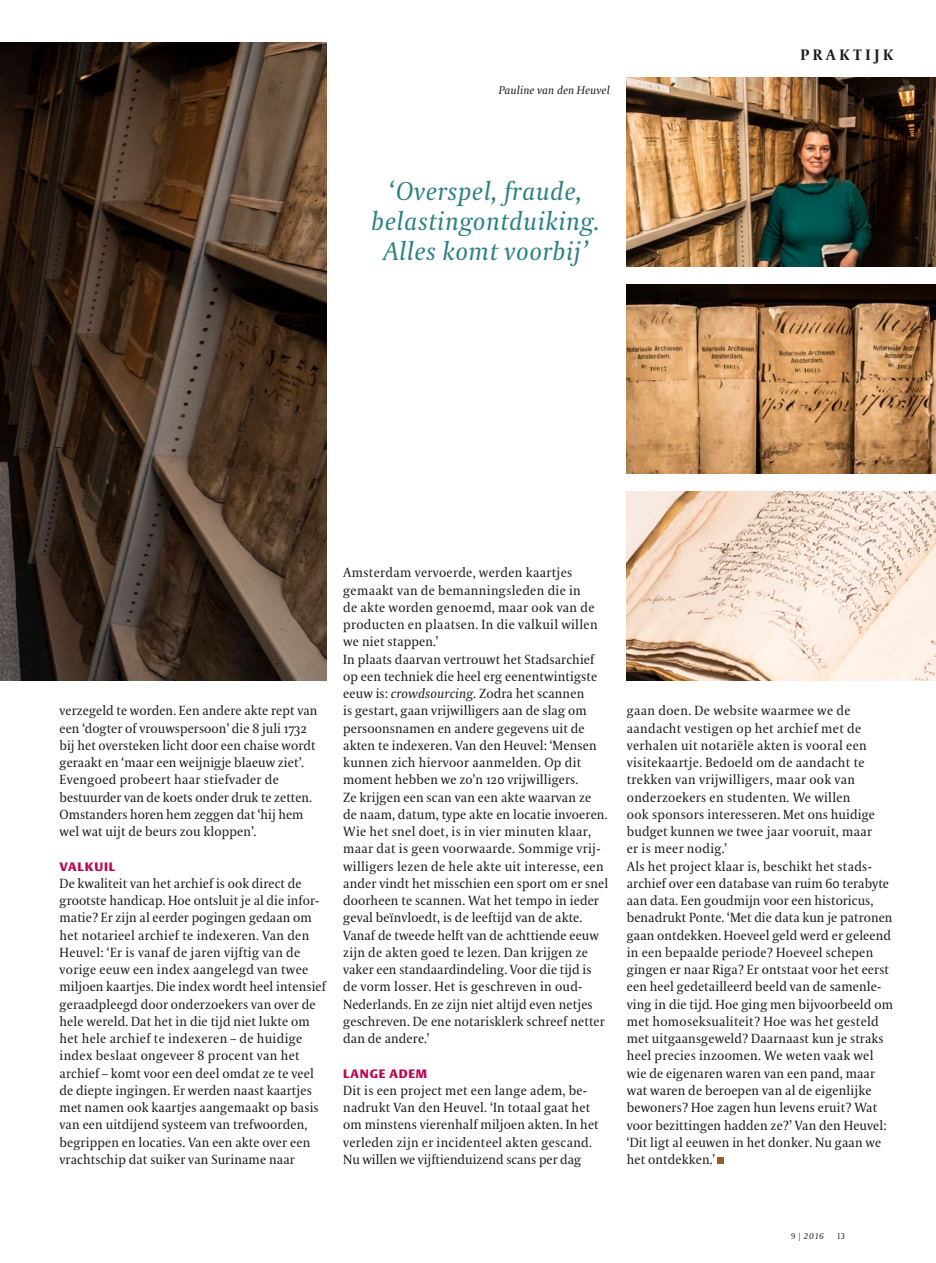
<style>
.page{position:relative;width:936px;height:1263px;background:#fff}
.page>*{position:absolute;margin:0;border:0;box-sizing:border-box;transform-origin:0 0}
.t1{font:italic 25.5px/30px "VPRO Coranto";letter-spacing:.02em;color:#2c8181;text-align:center}
.t2{font:700 15px "VPRO Coranto";color:#1a1a1f}
.t3{font:13.2px/17.2px "VPRO Coranto";letter-spacing:.01em;color:#1a1a1f}
.t4{font:700 12px "VPRO Vesta";letter-spacing:.07em;color:#b80852}
.t5{font:italic 11.25px "VPRO Coranto";letter-spacing:.01em;color:#1a1a1f}
.t6{font:italic 8.25px "VPRO Coranto";color:#1a1a1f}
.t7{font:8.25px "VPRO Coranto Cn";color:#1a1a1f}
.s1{font-style:italic}
.s2{font-family:"VPRO Coranto Cn";font-style:normal}
</style>
<div class="page">
<img style="left:0;top:43px;width:326px;height:638px">
<img style="left:626px;top:77px;width:309px;height:190px">
<img style="left:626px;top:284px;width:309px;height:190px">
<img style="left:626px;top:491px;width:309px;height:190px">
<div style="left:717px;top:1157px;width:7px;height:7px;background:#995c2f"></div>
<p class="t5" style="left:498px;top:84px;width:112px">Pauline van den Heuvel</p>
<h1 class="t1" style="left:371px;top:176px;width:229px">‘Overspel, fraude, belastingontduiking.<br>Alles komt voorbij’</h1>
<p class="t2" style="left:800px;top:45px;width:38px">Prakti</p>
<p class="t2" style="left:874px;top:45px;width:19px">j k</p>
<p class="t3" style="left:60px;top:702px;width:259px">verzegeld te worden. Een andere akte rept van een ‘dogter of vrouwspersoon’ die 8 juli 1732 bij het oversteken licht door een chaise wordt geraakt en ‘maar een weijnigje blaeuw ziet’.<br>Evengoed probeert haar stiefvader de bestuurder van de koets onder druk te zetten.<br>Omstanders horen hem zeggen dat ‘hij hem wel wat uijt de beurs zou kloppen’.</p>
<p class="t4" style="left:60px;top:861px;width:57px">VALKUIL</p>
<p class="t3" style="left:60px;top:875px;width:268px">De kwaliteit van het archief is ook direct de grootste handicap. Hoe ontsluit je al die infor&shy;matie? Er zijn al eerder pogingen gedaan om het notarieel archief te indexeren. Van den Heuvel: ‘Er is vanaf de jaren vijftig van de vorige eeuw een index aangelegd van twee miljoen kaartjes. Die index wordt heel intensief geraadpleegd door onderzoekers van over de hele wereld. Dat het in die tijd niet lukte om het hele archief te indexeren – de huidige index beslaat ongeveer 8 procent van het archief – komt voor een deel omdat ze te veel de diepte ingingen. Er werden naast kaartjes met namen ook kaartjes aangemaakt op basis van een uitdijend systeem van trefwoorden, begrippen en locaties. Van een akte over een vrachtschip dat suiker van Suriname naar</p>
<p class="t3" style="left:343px;top:564px;width:267px">Amsterdam vervoerde, werden kaartjes gemaakt van de bemanningsleden die in<br>de akte worden genoemd, maar ook van de producten en plaatsen. In die valkuil willen we niet stappen.’<br>In plaats daarvan vertrouwt het Stadsarchief op een techniek die heel erg eenentwintigste eeuw is: <span class="s1">crowdsourcing</span>. Zodra het scannen<br>is gestart, gaan vrijwilligers aan de slag om persoonsnamen en andere gegevens uit de akten te indexeren. Van den Heuvel: ‘Mensen kunnen zich hiervoor aanmelden. Op dit moment hebben we zo’n 120 vrijwilligers.<br>Ze krijgen een scan van een akte waarvan ze<br>de naam, datum, type akte en locatie invoeren.<br>Wie het snel doet, is in vier minuten klaar, maar dat is geen voorwaarde. Sommige vrij&shy;willigers lezen de hele akte uit interesse, een ander vindt het misschien een sport om er snel doorheen te scannen. Wat het tempo in ieder geval beïnvloedt, is de leeftijd van de akte.<br>Vanaf de tweede helft van de achttiende eeuw zijn de akten goed te lezen. Dan krijgen ze vaker een standaardindeling. Voor die tijd is de vorm losser. Het is geschreven in oud-Nederlands. En ze zijn niet altijd even netjes geschreven. De ene notarisklerk schreef netter dan de andere.’</p>
<p class="t4" style="left:343px;top:1068px;width:86px">LANGE ADEM</p>
<p class="t3" style="left:343px;top:1082px;width:257px">Dit is een project met een lange adem, be&shy;nadrukt Van den Heuvel. ‘In totaal gaat het om minstens vierenhalf miljoen akten. In het verleden zijn er incidenteel akten gescand.<br>Nu willen we vijftienduizend scans per dag</p>
<p class="t3" style="left:626px;top:702px;width:268px">gaan doen. De website waarmee we de aandacht vestigen op het archief met de verhalen uit notariële akten is vooral een visitekaartje. Bedoeld om de aandacht te trekken van vrijwilligers, maar ook van onderzoekers en studenten. We willen<br>ook sponsors interesseren. Met ons huidige budget kunnen we twee jaar vooruit, maar<br>er is meer nodig.’<br>Als het project klaar is, beschikt het stads&shy;archief over een database van ruim 60 terabyte aan data. Een goudmijn voor een historicus, benadrukt Ponte. ‘Met die data kun je patronen gaan ontdekken. Hoeveel geld werd er geleend in een bepaalde periode? Hoeveel schepen gingen er naar Riga? Er ontstaat voor het eerst een heel gedetailleerd beeld van de samenle&shy;ving in die tijd. Hoe ging men bijvoorbeeld om met homoseksualiteit? Hoe was het gesteld met uitgaansgeweld? Daarnaast kun je straks heel precies inzoomen. We weten vaak wel wie de eigenaren waren van een pand, maar wat waren de beroepen van al de eigenlijke bewoners? Hoe zagen hun levens eruit? Wat voor bezittingen hadden ze?’ Van den Heuvel: ‘Dit ligt al eeuwen in het donker. Nu gaan we het ontdekken.’</p>
<p class="t6" style="left:791px;top:1231px;width:34px"><span class="s2">9 |</span> 2016</p>
<p class="t7" style="left:837px;top:1231px;width:9px">13</p>
</div>
